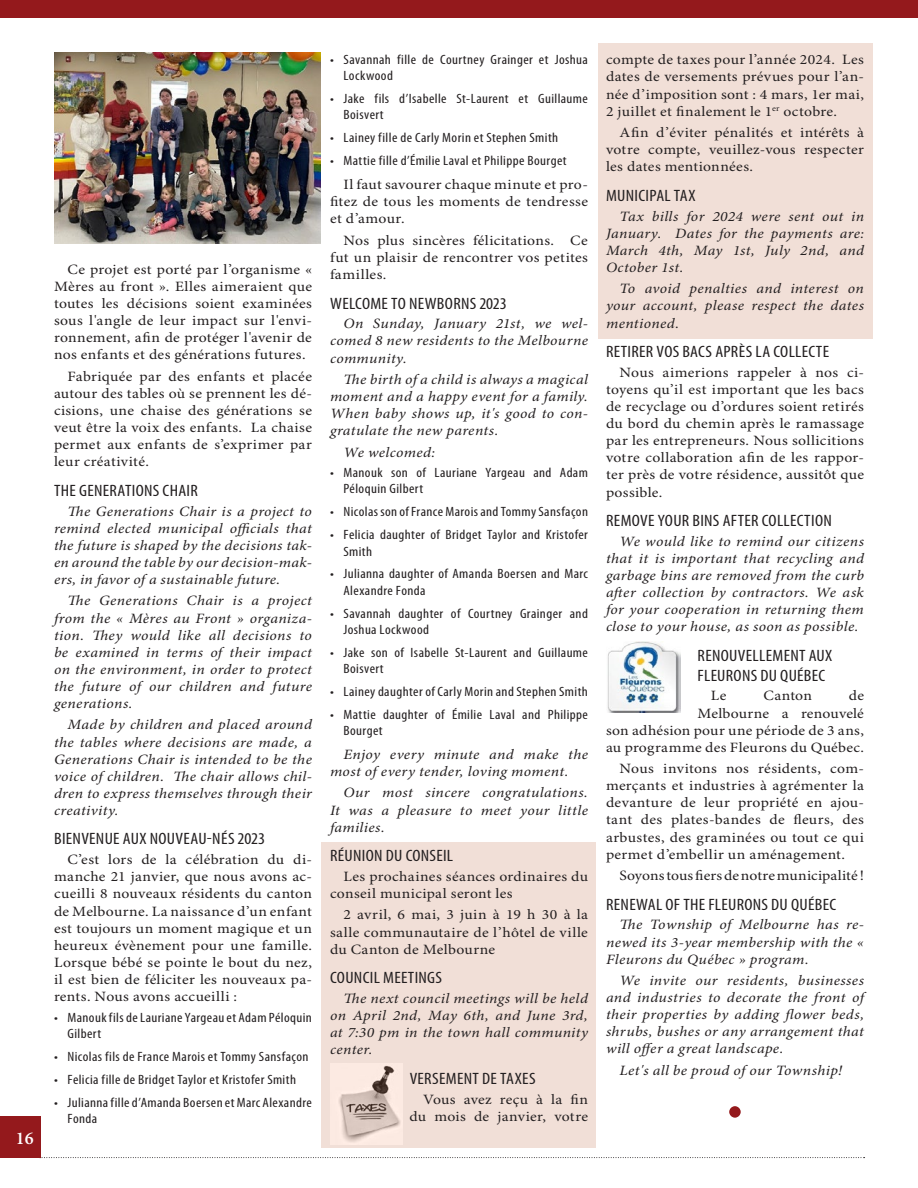
<style>
.page{position:relative;width:918px;height:1188px;background:#fff}
.page>*{position:absolute;margin:0;border:0;box-sizing:border-box;transform-origin:0 0}
.t1{font:90px "Stone Serif";color:#94191c}
.t2{font:600 18px "Minion Pro";color:#fff}
.t3{font:condensed 16.5px/19.8px "Myriad Pro";letter-spacing:.015em;color:#231f20;scale:1.1 1}
.t4{font:14.25px/17.1px "Minion Pro";letter-spacing:.02em;color:#231f20;text-align:justify;scale:1.1 1}
.t5{font:italic 14.25px/17.1px "Minion Pro";letter-spacing:.02em;color:#231f20;text-align:justify;scale:1.1 1}
.t6{font:14.25px "Minion Pro";color:#231f20;scale:1.1 1}
.t7{font:condensed 13.5px/16.2px "Myriad Pro";letter-spacing:.025em;color:#231f20;scale:1.1 1}
</style>
<div class="page">
<div style="left:322px;top:842px;width:274px;height:306px;background:#f1dfd7"></div>
<div style="left:598px;top:44px;width:274px;height:295px;background:#f1dfd7"></div>
<svg style="left:41px;top:1157px;width:824px;height:1px"></svg>
<div style="left:0;top:1117px;width:41px;height:41px;background:#94191c"></div>
<div style="left:0;top:0;width:918px;height:18px;background:#94191c"></div>
<img style="left:54px;top:53px;width:267px;height:191px">
<img style="left:330px;top:1063px;width:73px;height:81px">
<img style="left:607px;top:641px;width:74px;height:72px">
<p class="t2" style="left:16px;top:1127px;width:19px">16</p>
<p class="t4" style="left:54px;top:261px;width:236px;text-indent:14px">Ce projet est porté par l’organisme « Mères au front ». Elles aimeraient que toutes les décisions soient examinées sous l'angle de leur impact sur l'envi&shy;ronnement, afin de protéger l'avenir de nos enfants et des générations futures.</p>
<p class="t4" style="left:54px;top:368px;width:236px;text-indent:13px">Fabriquée par des enfants et placée autour des tables où se prennent les dé&shy;cisions, une chaise des générations se veut être la voix des enfants. La chaise permet aux enfants de s’exprimer par leur créativité.</p>
<p class="t3" style="left:54px;top:481px;width:132px">THE GENERATIONS CHAIR</p>
<p class="t5" style="left:54px;top:503px;width:236px;text-indent:14px">The Generations Chair is a project to remind elected municipal officials that the future is shaped by the decisions tak&shy;en around the table by our decision-mak&shy;ers, in favor of a sustainable future.</p>
<p class="t5" style="left:54px;top:593px;width:236px;text-indent:13px">The Generations Chair is a project from the « Mères au Front » organiza&shy;tion. They would like all decisions to be examined in terms of their impact on the environment, in order to protect the future of our children and future generations.</p>
<p class="t5" style="left:54px;top:717px;width:236px;text-indent:13px">Made by children and placed around the tables where decisions are made, a Generations Chair is intended to be the voice of children. The chair allows chil&shy;dren to express themselves through their creativity.</p>
<p class="t3" style="left:54px;top:829px;width:193px">BIENVENUE AUX NOUVEAU-NÉS 2023</p>
<p class="t4" style="left:54px;top:852px;width:236px;text-indent:14px">C’est lors de la célébration du di&shy;manche 21 janvier, que nous avons ac&shy;cueilli 8 nouveaux résidents du canton de Melbourne. La naissance d’un enfant est toujours un moment magique et un heureux évènement pour une famille.<br>Lorsque bébé se pointe le bout du nez, il est bien de féliciter les nouveaux pa&shy;rents. Nous avons accueilli :</p>
<p class="t7" style="left:67px;top:1009px;width:224px;text-indent:-13px">• Manouk fils de Lauriane Yargeau et Adam Péloquin<br>Gilbert</p>
<p class="t7" style="left:54px;top:1048px;width:233px">• Nicolas fils de France Marois et Tommy Sansfaçon</p>
<p class="t7" style="left:54px;top:1071px;width:222px">• Felicia fille de Bridget Taylor et Kristofer Smith</p>
<p class="t7" style="left:67px;top:1094px;width:224px;text-indent:-13px">• Julianna fille d’Amanda Boersen et Marc Alexandre<br>Fonda</p>
<p class="t7" style="left:344px;top:52px;width:224px;text-indent:-13px">• Savannah fille de Courtney Grainger et Joshua<br>Lockwood</p>
<p class="t7" style="left:344px;top:91px;width:224px;text-indent:-13px">• Jake fils d’Isabelle St-Laurent et Guillaume<br>Boisvert</p>
<p class="t7" style="left:330px;top:130px;width:209px">• Lainey fille de Carly Morin et Stephen Smith</p>
<p class="t7" style="left:330px;top:153px;width:217px">• Mattie fille d’Émilie Laval et Philippe Bourget</p>
<p class="t4" style="left:330px;top:177px;width:236px;text-indent:14px">Il faut savourer chaque minute et pro&shy;fitez de tous les moments de tendresse et d’amour.</p>
<p class="t4" style="left:330px;top:232px;width:236px;text-indent:13px">Nos plus sincères félicitations. Ce fut un plaisir de rencontrer vos petites familles.</p>
<p class="t3" style="left:330px;top:294px;width:162px">WELCOME TO NEWBORNS 2023</p>
<p class="t5" style="left:330px;top:316px;width:236px;text-indent:14px">On Sunday, January 21st, we wel&shy;comed 8 new residents to the Melbourne community.</p>
<p class="t5" style="left:330px;top:371px;width:236px;text-indent:13px">The birth of a child is always a magical moment and a happy event for a family.<br>When baby shows up, it's good to con&shy;gratulate the new parents.</p>
<p class="t5" style="left:343px;top:444px;width:85px">We welcomed:</p>
<p class="t7" style="left:343px;top:465px;width:224px;text-indent:-13px">• Manouk son of Lauriane Yargeau and Adam<br>Péloquin Gilbert</p>
<p class="t7" style="left:330px;top:504px;width:236px">• Nicolas son of France Marois and Tommy Sansfaçon</p>
<p class="t7" style="left:343px;top:527px;width:224px;text-indent:-13px">• Felicia daughter of Bridget Taylor and Kristofer<br>Smith</p>
<p class="t7" style="left:343px;top:566px;width:224px;text-indent:-13px">• Julianna daughter of Amanda Boersen and Marc<br>Alexandre Fonda</p>
<p class="t7" style="left:343px;top:605px;width:224px;text-indent:-13px">• Savannah daughter of Courtney Grainger and<br>Joshua Lockwood</p>
<p class="t7" style="left:343px;top:644px;width:224px;text-indent:-13px">• Jake son of Isabelle St-Laurent and Guillaume<br>Boisvert</p>
<p class="t7" style="left:330px;top:684px;width:236px">• Lainey daughter of Carly Morin and Stephen Smith</p>
<p class="t7" style="left:343px;top:707px;width:224px;text-indent:-13px">• Mattie daughter of Émilie Laval and Philippe<br>Bourget</p>
<p class="t5" style="left:330px;top:746px;width:236px;text-indent:13px">Enjoy every minute and make the most of every tender, loving moment.</p>
<p class="t5" style="left:330px;top:785px;width:236px;text-indent:13px">Our most sincere congratulations.<br>It was a pleasure to meet your little families.</p>
<p class="t3" style="left:330px;top:846px;width:113px">RÉUNION DU CONSEIL</p>
<p class="t4" style="left:330px;top:868px;width:236px;text-indent:13px">Les prochaines séances ordinaires du conseil municipal seront les</p>
<p class="t4" style="left:330px;top:907px;width:236px;text-indent:13px">2 avril, 6 mai, 3 juin à 19 h 30 à la salle communautaire de l’hôtel de ville du Canton de Melbourne</p>
<p class="t3" style="left:330px;top:968px;width:103px">COUNCIL MEETINGS</p>
<p class="t5" style="left:330px;top:990px;width:236px;text-indent:13px">The next council meetings will be held on April 2nd, May 6th, and June 3rd, at 7:30 pm in the town hall community center.</p>
<p class="t3" style="left:410px;top:1069px;width:116px">VERSEMENT DE TAXES</p>
<p class="t4" style="left:410px;top:1091px;width:164px;text-align:right">Vous avez reçu à la fin du mois de janvier, votre</p>
<p class="t4" style="left:606px;top:52px;width:236px">compte de taxes pour l’année 2024. Les dates de versements prévues pour l’an&shy;née d’imposition sont : 4 mars, 1er mai, 2 juillet et finalement le 1<sup>er</sup> octobre.</p>
<p class="t4" style="left:606px;top:125px;width:236px;text-indent:13px">Afin d’éviter pénalités et intérêts à votre compte, veuillez-vous respecter les dates mentionnées.</p>
<p class="t3" style="left:606px;top:186px;width:83px">MUNICIPAL TAX</p>
<p class="t5" style="left:606px;top:208px;width:236px;text-indent:13px">Tax bills for 2024 were sent out in January. Dates for the payments are:<br>March 4th, May 1st, July 2nd, and October 1st.</p>
<p class="t5" style="left:606px;top:281px;width:236px;text-indent:13px">To avoid penalties and interest on your account, please respect the dates mentioned.</p>
<p class="t3" style="left:606px;top:342px;width:204px">RETIRER VOS BACS APRÈS LA COLLECTE</p>
<p class="t4" style="left:606px;top:364px;width:236px;text-indent:14px">Nous aimerions rappeler à nos ci&shy;toyens qu’il est important que les bacs de recyclage ou d’ordures soient retirés du bord du chemin après le ramassage par les entrepreneurs. Nous sollicitions votre collaboration afin de les rappor&shy;ter près de votre résidence, aussitôt que possible.</p>
<p class="t3" style="left:606px;top:511px;width:207px">REMOVE YOUR BINS AFTER COLLECTION</p>
<p class="t5" style="left:606px;top:533px;width:236px;text-indent:13px">We would like to remind our citizens that it is important that recycling and garbage bins are removed from the curb after collection by contractors. We ask for your cooperation in returning them close to your house, as soon as possible.</p>
<p class="t3" style="left:698px;top:646px;width:124px">RENOUVELLEMENT AUX<br>FLEURONS DU QUÉBEC</p>
<p class="t4" style="left:711px;top:688px;width:16px">Le</p>
<p class="t4" style="left:764px;top:688px;width:46px">Canton</p>
<p class="t4" style="left:606px;top:688px;width:236px;text-align:right">de<br>Melbourne a renouvelé<br>son adhésion pour une période de 3 ans, au programme des Fleurons du Québec.</p>
<p class="t4" style="left:606px;top:761px;width:236px;text-indent:14px">Nous invitons nos résidents, com&shy;merçants et industries à agrémenter la devanture de leur propriété en ajou&shy;tant des plates-bandes de fleurs, des arbustes, des graminées ou tout ce qui permet d’embellir un aménagement.</p>
<p class="t6" style="left:619px;top:867px;width:224px">Soyons tous fiers de notre municipalité !</p>
<p class="t3" style="left:606px;top:895px;width:211px">RENEWAL OF THE FLEURONS DU QUÉBEC</p>
<p class="t5" style="left:606px;top:917px;width:236px;text-indent:14px">The Township of Melbourne has re&shy;newed its 3-year membership with the « Fleurons du Québec » program.</p>
<p class="t5" style="left:606px;top:973px;width:236px;text-indent:13px">We invite our residents, businesses and industries to decorate the front of their properties by adding flower beds, shrubs, bushes or any arrangement that will offer a great landscape.</p>
<p class="t5" style="left:619px;top:1062px;width:204px">Let's all be proud of our Township!</p>
<h1 class="t1" style="left:722px;top:1032px;width:27px">.</h1>
</div>
